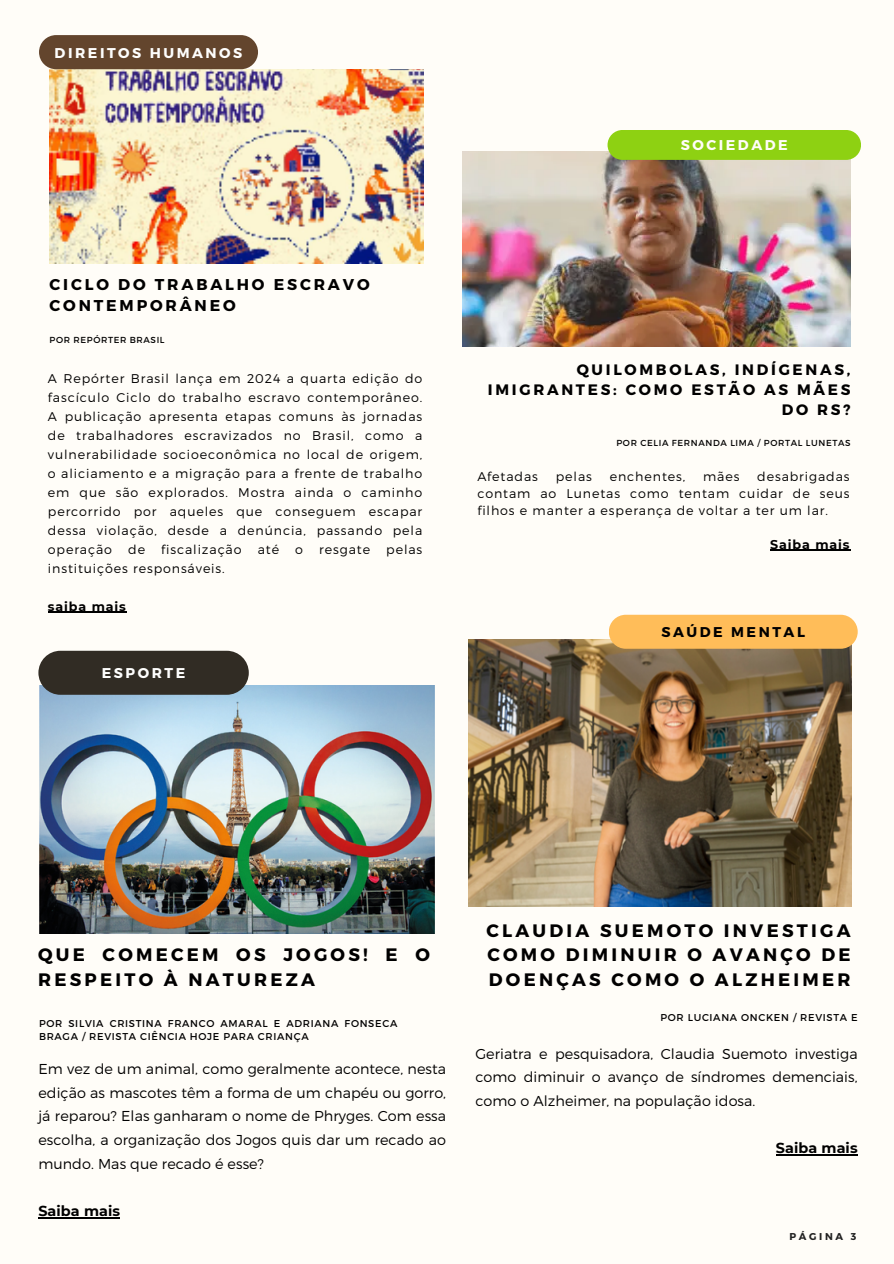
<style>
.page{position:relative;width:894px;height:1264px;background:#fff}
.page>*{position:absolute;margin:0;border:0;box-sizing:border-box;transform-origin:0 0}
.t1{font:700 18px/24.8px "Montserrat";letter-spacing:.18em;color:#000;text-align:justify}
.t2{font:700 15.6px/21.3px "Montserrat";letter-spacing:.18em;color:#000}
.t3{font:700 15.15px/20.2px "Montserrat";letter-spacing:.18em;color:#000;text-align:right}
.t4{font:300 14.4px/23.7px "Montserrat";letter-spacing:.005em;color:#000;text-align:justify}
.t5{font:700 14.4px "Montserrat";letter-spacing:.005em;color:#000}
.t6{font:700 14.1px "Montserrat";letter-spacing:.18em;color:#fefefd}
.t7{font:700 14.1px "Montserrat";letter-spacing:.18em;color:#000}
.t8{font:700 14.1px "Montserrat";letter-spacing:.18em;color:#fffdf8}
.t9{font:300 12.6px/18.9px "Montserrat";letter-spacing:.07em;color:#000;text-align:justify}
.t10{font:700 12.6px "Montserrat";letter-spacing:.07em;color:#000}
.t11{font:9.9px/13.2px "Montserrat";letter-spacing:.07em;color:#000}
.t12{font:700 9.9px "Montserrat";letter-spacing:.27em;color:#222}
.t13{font:8.7px "Montserrat";letter-spacing:.07em;color:#000}
</style>
<div class="page">
<div style="left:0;top:0;width:893px;height:1263px;background:#fffdf8"></div>
<img style="left:50px;top:69px;width:373px;height:195px">
<div style="left:39px;top:35px;width:219px;height:34px;background:#63452d;border-radius:17px"></div>
<img style="left:462px;top:152px;width:388px;height:194px">
<div style="left:607px;top:130px;width:253px;height:30px;background:#8ed112;border-radius:15px"></div>
<img style="left:468px;top:639px;width:382px;height:267px">
<div style="left:608px;top:614px;width:249px;height:34px;background:#ffbd59;border-radius:17px"></div>
<img style="left:39px;top:685px;width:395px;height:248px">
<div style="left:38px;top:650px;width:211px;height:44px;background:#312c24;border-radius:22px"></div>
<hr style="left:770px;top:550px;width:80px;height:1px;background:#000">
<hr style="left:48px;top:611px;width:79px;height:2px;background:#000">
<hr style="left:775px;top:1154px;width:82px;height:1px;background:#000">
<hr style="left:38px;top:1216px;width:82px;height:2px;background:#000">
<h2 class="t6" style="left:55px;top:43px;width:189px">DIREITOS HUMANOS</h2>
<h4 class="t2" style="left:50px;top:272px;width:321px">CICLO DO TRABALHO ESCRAVO<br>CONTEMPORÂNEO</h4>
<h5 class="t13" style="left:50px;top:334px;width:116px">POR REPÓRTER BRASIL</h5>
<h3 class="t9" style="left:48px;top:368px;width:376px">A Repórter Brasil lança em 2024 a quarta edição do fascículo Ciclo do trabalho escravo contemporâneo.<br>A publicação apresenta etapas comuns às jornadas de trabalhadores escravizados no Brasil, como a vulnerabilidade socioeconômica no local de origem, o aliciamento e a migração para a frente de trabalho em que são explorados. Mostra ainda o caminho percorrido por aqueles que conseguem escapar dessa violação, desde a denúncia, passando pela operação</h3>
<h3 class="t9" style="left:128px;top:539px;width:18px">de</h3>
<h3 class="t9" style="left:161px;top:539px;width:82px">fiscalização</h3>
<h3 class="t9" style="left:258px;top:539px;width:23px">até</h3>
<h3 class="t9" style="left:295px;top:539px;width:9px">o</h3>
<h3 class="t9" style="left:319px;top:539px;width:52px">resgate</h3>
<h3 class="t9" style="left:386px;top:539px;width:38px">pelas</h3>
<h3 class="t9" style="left:48px;top:558px;width:178px">instituições responsáveis.</h3>
<h2 class="t10" style="left:48px;top:598px;width:79px">saiba mais</h2>
<h6 class="t6" style="left:102px;top:663px;width:85px">ESPORTE</h6>
<h2 class="t8" style="left:680px;top:136px;width:108px">SOCIEDADE</h2>
<p class="t3" style="left:488px;top:358px;width:364px">QUILOMBOLAS, INDÍGENAS,<br>IMIGRANTES: COMO ESTÃO AS MÃES<br>DO RS?</p>
<h2 class="t13" style="left:616px;top:437px;width:235px">POR CELIA FERNANDA LIMA / PORTAL LUNETAS</h2>
<h2 class="t9" style="left:477px;top:467px;width:62px">Afetadas</h2>
<h2 class="t9" style="left:555px;top:467px;width:38px">pelas</h2>
<h2 class="t9" style="left:609px;top:467px;width:77px">enchentes,</h2>
<h2 class="t9" style="left:703px;top:467px;width:38px">mães</h2>
<h2 class="t9" style="left:477px;top:468px;width:373px;line-height:16.8px;text-indent:280px">desabrigadas contam ao Lunetas como tentam cuidar de seus filhos e manter a esperança de voltar a ter um lar.</h2>
<h1 class="t10" style="left:770px;top:536px;width:81px">Saiba mais</h1>
<p class="t7" style="left:661px;top:623px;width:145px">SAÚDE MENTAL</p>
<p class="t1" style="left:38px;top:941px;width:393px">QUE COMECEM OS JOGOS! E O<br>RESPEITO À NATUREZA</p>
<p class="t11" style="left:39px;top:1016px;width:360px">POR SILVIA CRISTINA FRANCO AMARAL E ADRIANA FONSECA<br>BRAGA / REVISTA CIÊNCIA HOJE PARA CRIANÇA</p>
<h4 class="t4" style="left:38px;top:1056px;width:409px">Em vez de um animal, como geralmente acontece, nesta edição as mascotes têm a forma de um chapéu ou gorro, já reparou? Elas ganharam o nome de Phryges. Com essa escolha, a organização dos Jogos quis dar um recado ao mundo. Mas que recado é esse?</h4>
<h3 class="t5" style="left:38px;top:1201px;width:83px">Saiba mais</h3>
<h6 class="t1" style="left:486px;top:916px;width:365px">CLAUDIA SUEMOTO INVESTIGA COMO DIMINUIR O AVANÇO DE DOENÇAS COMO O ALZHEIMER</h6>
<h1 class="t11" style="left:660px;top:1010px;width:199px">POR LUCIANA ONCKEN / REVISTA E</h1>
<h2 class="t4" style="left:475px;top:1040px;width:383px">Geriatra e pesquisadora, Claudia Suemoto investiga como diminuir o avanço de síndromes demenciais, como o Alzheimer, na população idosa.</h2>
<p class="t5" style="left:775px;top:1139px;width:83px">Saiba mais</p>
<h5 class="t12" style="left:789px;top:1230px;width:68px">PÁGINA 3</h5>
</div>
